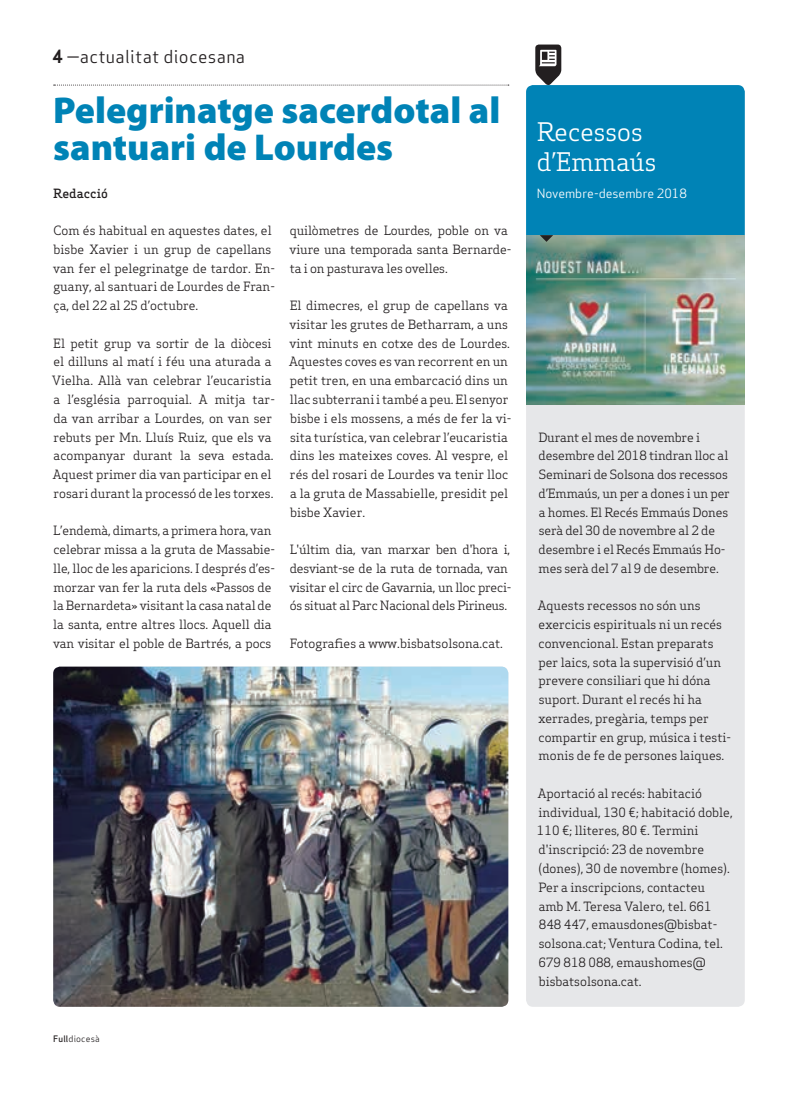
<style>
.page{position:relative;width:798px;height:1099px;background:#fff}
.page>*{position:absolute;margin:0;border:0;box-sizing:border-box;transform-origin:0 0}
.Titulars{font:900 37.5px/37.5px "Myriad Pro";color:#0083b6}
.Subtitol_Secció{font:25px/30px "Apex Serif";color:#fff}
.Capçalera{font:17.5px "Apex Sans Book T";letter-spacing:.02em;color:#231f20}
.Text_General{font:12.5px/18.8px "Apex Serif";color:#231f20}
.Text_General-2{font:12.5px/18.8px "Apex Serif";letter-spacing:-.02em;color:#231f20}
.Titulars-2{font:12.5px "Apex Sans Book T";color:#fff}
.Autors{font:500 12.5px "Apex Serif";color:#231f20}
.Data_Peu{font:8.75px "Apex Sans Book T";letter-spacing:.02em;color:#231f20}
.s1{font-family:"Apex Sans Bold T"}
.s2{font-family:"Apex Sans Medium T"}
</style>
<div class="page">
<svg style="left:54px;top:85px;width:454px;height:1px"></svg>
<img style="left:53px;top:666px;width:455px;height:340px">
<div style="left:526px;top:85px;width:218px;height:921px;background:#e6e7e9;border-radius:7px"></div>
<div style="left:526px;top:85px;width:218px;height:150px;background:#0083b6"></div>
<img style="left:526px;top:235px;width:218px;height:169px">
<svg style="left:539px;top:235px;width:14px;height:7px"></svg>
<svg style="left:535px;top:45px;width:26px;height:41px"></svg>
<p class="Capçalera" style="left:52px;top:46px;width:194px"><span class="s1">4</span> —actualitat diocesana</p>
<p class="Titulars" style="left:53px;top:90px;width:448px">Pelegrinatge sacerdotal al santuari de Lourdes</p>
<p class="Autors" style="left:53px;top:185px;width:56px">Redacció</p>
<p class="Text_General" style="left:53px;top:221px;width:223px">Com és habitual en aquestes dates, el bisbe Xavier i un grup de capellans van fer el pelegrinatge de tardor. En&shy;guany, al santuari de Lourdes de Fran&shy;ça, del 22 al 25 d’octubre.</p>
<p class="Text_General" style="left:52px;top:333px;width:224px">El petit grup va sortir de la diòcesi el dilluns al matí i féu una aturada a Vielha. Allà van celebrar l’eucaristia a l’església parroquial. A mitja tar&shy;da van arribar a Lourdes, on van ser rebuts per Mn. Lluís Ruiz, que els va acompanyar durant la seva estada.<br>Aquest primer dia van participar en el rosari durant la processó de les torxes.</p>
<p class="Text_General" style="left:53px;top:521px;width:223px">L’endemà, dimarts, a primera hora, van celebrar missa a la gruta de Massabie&shy;lle, lloc de les aparicions. I després d’es&shy;morzar van fer la ruta dels «Passos de la Bernardeta» visitant la casa natal de la santa, entre altres llocs. Aquell dia van visitar el poble de Bartrés, a pocs</p>
<p class="Text_General" style="left:289px;top:221px;width:223px">quilòmetres de Lourdes, poble on va viure una temporada santa Bernarde&shy;ta i on pasturava les ovelles.</p>
<p class="Text_General" style="left:289px;top:296px;width:224px">El dimecres, el grup de capellans va visitar les grutes de Betharram, a uns vint minuts en cotxe des de Lourdes.<br>Aquestes coves es van recorrent en un petit tren, en una embarcació dins un llac subterrani i també a peu. El senyor bisbe i els mossens, a més de fer la vi&shy;sita turística, van celebrar l’eucaristia dins les mateixes coves. Al vespre, el rés del rosari de Lourdes va tenir lloc a la gruta de Massabielle, presidit pel bisbe Xavier.</p>
<p class="Text_General-2" style="left:289px;top:540px;width:223px">L'últim dia, van marxar ben d'hora i, desviant-se de la ruta de tornada, van visitar el circ de Gavarnia, un lloc preci&shy;ós situat al Parc Nacional dels Pirineus.</p>
<p class="Text_General" style="left:289px;top:633px;width:215px">Fotografies a www.bisbatsolsona.cat.</p>
<p class="Data_Peu" style="left:53px;top:1032px;width:48px"><span class="s2">Full</span>diocesà</p>
<p class="Subtitol_Secció" style="left:536px;top:117px;width:121px">Recessos d’Emmaús</p>
<p class="Titulars-2" style="left:536px;top:185px;width:152px">Novembre-desembre 2018</p>
<p class="Text_General" style="left:538px;top:427px;width:193px">Durant el mes de novembre i desembre del 2018 tindran lloc al<br>Seminari de Solsona dos recessos d’Emmaús, un per a dones i un per a homes. El Recés Emmaús Dones serà del 30 de novembre al 2 de desembre i el Recés Emmaús Ho&shy;mes serà del 7 al 9 de desembre.</p>
<p class="Text_General" style="left:537px;top:596px;width:195px">Aquests recessos no són uns exercicis espirituals ni un recés convencional. Estan preparats per laics, sota la supervisió d’un prevere consiliari que hi dóna suport. Durant el recés hi ha xerrades, pregària, temps per compartir en grup, música i testi&shy;monis de fe de persones laiques.</p>
<p class="Text_General" style="left:536px;top:783px;width:197px">Aportació al recés: habitació individual, 130 €; habitació doble,<br>110 €; lliteres, 80 €. Termini d'inscripció: 23 de novembre (dones), 30 de novembre (homes).<br>Per a inscripcions, contacteu<br>amb M. Teresa Valero, tel. 661<br>848 447, emausdones@bisbat&shy;solsona.cat; Ventura Codina, tel.<br>679 818 088, emaushomes@ bisbatsolsona.cat.</p>
</div>
